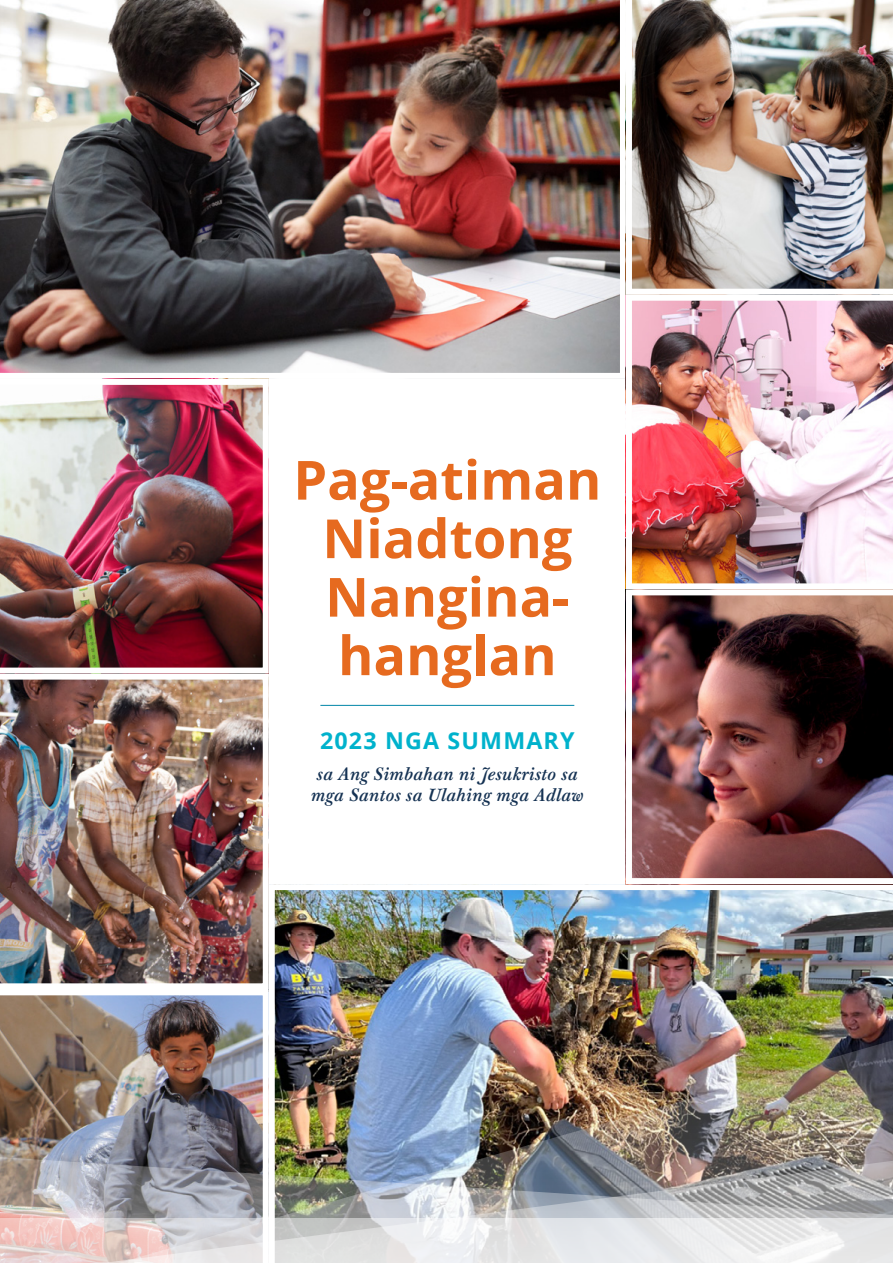
<style>
.page{position:relative;width:893px;height:1263px;background:#fff}
.page>*{position:absolute;margin:0;border:0;box-sizing:border-box;transform-origin:0 0}
.para_coverTitle{font:700 54px/58.5px "Zoramlds Lat";color:#e66a1f;text-align:center}
.para_coverSubtitle{font:700 23.25px "Zoramlds Lat";letter-spacing:.05em;color:#00b2cc}
.para_coverSubtitle-2{font:italic 500 17.25px/21px "Mc Kay Prolds Lat";letter-spacing:.025em;color:#153253;text-align:center}
</style>
<div class="page">
<img style="left:0;top:0;width:626px;height:379px">
<img style="left:269px;top:884px;width:624px;height:156px">
<img style="left:0;top:674px;width:269px;height:315px">
<img style="left:632px;top:300px;width:261px;height:284px">
<img style="left:0;top:379px;width:269px;height:295px">
<img style="left:626px;top:589px;width:267px;height:290px">
<img style="left:0;top:989px;width:269px;height:168px">
<img style="left:626px;top:0;width:267px;height:295px">
<svg style="left:0;top:1157px;width:118px;height:61px;background:#b7b0b1"></svg>
<img style="left:118px;top:1040px;width:775px;height:121px">
<img style="left:103px;top:1161px;width:790px;height:57px">
<svg style="left:0;top:1218px;width:893px;height:45px"></svg>
<hr style="left:320px;top:705px;width:254px;height:1px;background:#0086a7">
<p class="para_coverTitle" style="left:293px;top:451px;width:310px">Pag-atiman<br>Niadtong<br>Nangina&shy;hanglan</p>
<p class="para_coverSubtitle" style="left:320px;top:723px;width:256px">2023 NGA SUMMARY</p>
<p class="para_coverSubtitle-2" style="left:311px;top:764px;width:274px">sa Ang Simbahan ni Jesukristo sa mga Santos sa Ulahing mga Adlaw</p>
</div>
